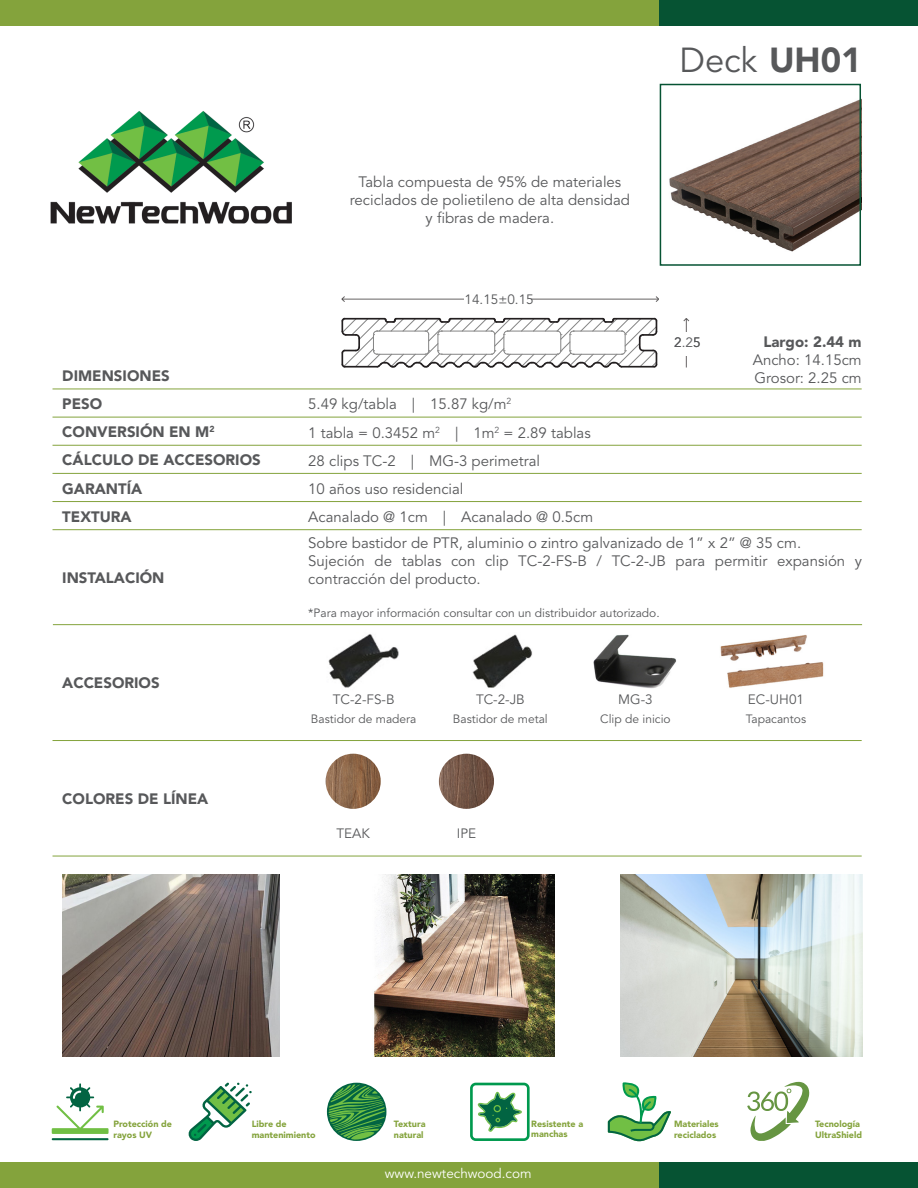
<style>
.page{position:relative;width:918px;height:1188px;background:#fff}
.page>*{position:absolute;margin:0;border:0;box-sizing:border-box;transform-origin:0 0}
.Textos{font:34.5px "Avenir LT Std";color:#57585a}
.Texto_Descripcion{font:15px/18px "Avenir LT Std";color:#57585a;text-align:center}
.Textos-2{font:900 15px/28.2px "Avenir LT Std";color:#57585a}
.Textos-3{font:15px "Avenir LT Std";color:#57585a}
.Texto_N_B{font:13.5px "Avenir LT Std";color:#57585a}
.t1{font:13.5px "Avenir LT Std";color:#fff}
.Texto_Descripcion-2{font:12px "Avenir LT Std";color:#57585a}
.Info_Clips{font:12px "Avenir LT Std";color:#57585a}
.t2{font:900 9px/10.8px "Avenir LT Std";color:#84a33c}
.s1{font-weight:900}
</style>
<div class="page">
<img style="left:50px;top:111px;width:242px;height:113px">
<img style="left:621px;top:875px;width:241px;height:182px">
<img style="left:669px;top:100px;width:189px;height:152px">
<img style="left:308px;top:625px;width:550px;height:64px">
<img style="left:62px;top:875px;width:218px;height:181px">
<img style="left:374px;top:875px;width:180px;height:181px">
<div style="left:0;top:1162px;width:918px;height:26px;background:#84a33c"></div>
<hr style="left:53px;top:389px;width:809px;height:1px;background:#84a33c">
<hr style="left:53px;top:417px;width:809px;height:1px;background:#84a33c">
<hr style="left:53px;top:445px;width:809px;height:1px;background:#84a33c">
<hr style="left:53px;top:473px;width:809px;height:1px;background:#84a33c">
<hr style="left:53px;top:501px;width:809px;height:1px;background:#84a33c">
<hr style="left:53px;top:529px;width:809px;height:1px;background:#84a33c">
<hr style="left:53px;top:624px;width:809px;height:1px;background:#84a33c">
<hr style="left:53px;top:740px;width:809px;height:1px;background:#84a33c">
<hr style="left:53px;top:856px;width:809px;height:1px;background:#84a33c">
<div style="left:0;top:0;width:660px;height:26px;background:#84a33c"></div>
<div style="left:660px;top:0;width:258px;height:26px;background:#065333"></div>
<div style="left:660px;top:1162px;width:258px;height:26px;background:#065333"></div>
<div style="left:660px;top:84px;width:201px;height:182px;border:2px solid #065333"></div>
<hr style="left:52px;top:1138px;width:57px;height:2px;background:#026442">
<svg style="left:52px;top:1083px;width:57px;height:51px"></svg>
<svg style="left:188px;top:1083px;width:64px;height:58px"></svg>
<svg style="left:328px;top:1084px;width:57px;height:57px"></svg>
<div style="left:470px;top:1083px;width:60px;height:58px;border:3px solid #00994e;border-radius:4px"></div>
<svg style="left:478px;top:1092px;width:44px;height:40px"></svg>
<svg style="left:608px;top:1082px;width:63px;height:59px"></svg>
<svg style="left:747px;top:1082px;width:62px;height:59px"></svg>
<img style="left:439px;top:754px;width:55px;height:55px;border-radius:28px">
<img style="left:326px;top:754px;width:55px;height:55px;border-radius:28px">
<hr style="left:686px;top:318px;width:1px;height:50px;background:#231f20">
<svg style="left:683px;top:318px;width:7px;height:4px"></svg>
<div style="left:683px;top:332px;width:9px;height:23px;background:#fff"></div>
<hr style="left:342px;top:299px;width:316px;height:1px;background:#231f20">
<svg style="left:655px;top:296px;width:4px;height:6px"></svg>
<div style="left:464px;top:294px;width:66px;height:10px;background:#fff"></div>
<svg style="left:341px;top:317px;width:317px;height:51px"></svg>
<svg style="left:341px;top:296px;width:5px;height:6px"></svg>
<p class="Textos-2" style="left:62px;top:361px;width:109px">DIMENSIONES</p>
<p class="Textos-2" style="left:62px;top:389px;width:41px">PESO</p>
<p class="Textos-2" style="left:62px;top:418px;width:200px">CONVERSIÓN EN M<sup>2<br></sup>CÁLCULO DE ACCESORIOS<br>GARANTÍA<br>TEXTURA</p>
<p class="Textos-2" style="left:62px;top:564px;width:104px">INSTALACIÓN</p>
<p class="Textos-2" style="left:62px;top:669px;width:99px">ACCESORIOS</p>
<p class="Textos-2" style="left:62px;top:784px;width:148px">COLORES DE LÍNEA</p>
<p class="Texto_Descripcion" style="left:350px;top:173px;width:282px">Tabla compuesta de 95% de materiales reciclados de polietileno de alta densidad y fibras de madera.</p>
<p class="Texto_N_B" style="left:465px;top:291px;width:71px">14.15±0.15</p>
<p class="Textos" style="left:680px;top:40px;width:184px">Deck <span class="s1">UH01</span></p>
<p class="Texto_N_B" style="left:674px;top:334px;width:28px">2.25</p>
<p class="Textos-2" style="left:763px;top:328px;width:100px">Largo: 2.44 m</p>
<p class="Textos-3" style="left:753px;top:351px;width:110px">Ancho: 14.15cm</p>
<p class="Textos-3" style="left:754px;top:369px;width:109px">Grosor: 2.25 cm</p>
<p class="Texto_Descripcion" style="left:308px;top:395px;width:205px">5.49 kg/tabla | 15.87 kg/m<sup>2</sup></p>
<p class="Texto_Descripcion" style="left:308px;top:424px;width:284px">1 tabla = 0.3452 m<sup>2</sup> | 1m<sup>2</sup> = 2.89 tablas</p>
<p class="Texto_Descripcion" style="left:308px;top:452px;width:233px">28 clips TC-2 | MG-3 perimetral</p>
<p class="Texto_Descripcion" style="left:308px;top:480px;width:157px">10 años uso residencial</p>
<p class="Texto_Descripcion" style="left:308px;top:508px;width:286px">Acanalado @ 1cm | Acanalado @ 0.5cm</p>
<p class="Texto_Descripcion" style="left:308px;top:535px;width:494px">Sobre bastidor de PTR, aluminio o zintro galvanizado de 1” x 2” @ 35 cm.</p>
<p class="Texto_Descripcion" style="left:308px;top:553px;width:555px;text-align:left">Sujeción de tablas con clip TC-2-FS-B / TC-2-JB para permitir expansión y contracción del producto.</p>
<p class="Texto_Descripcion-2" style="left:308px;top:606px;width:353px">*Para mayor información consultar con un distribuidor autorizado.</p>
<p class="Texto_N_B" style="left:333px;top:691px;width:63px">TC-2-FS-B</p>
<p class="Info_Clips" style="left:311px;top:712px;width:107px">Bastidor de madera</p>
<p class="Texto_N_B" style="left:476px;top:691px;width:50px">TC-2-JB</p>
<p class="Info_Clips" style="left:453px;top:712px;width:96px">Bastidor de metal</p>
<p class="Texto_N_B" style="left:336px;top:825px;width:35px">TEAK</p>
<p class="Texto_N_B" style="left:457px;top:825px;width:21px">IPE</p>
<p class="Texto_N_B" style="left:618px;top:691px;width:36px">MG-3</p>
<p class="Info_Clips" style="left:600px;top:712px;width:72px">Clip de inicio</p>
<p class="Texto_N_B" style="left:748px;top:691px;width:58px">EC-UH01</p>
<p class="Info_Clips" style="left:746px;top:712px;width:62px">Tapacantos</p>
<p class="t2" style="left:113px;top:1119px;width:60px">Protección de rayos UV</p>
<p class="t2" style="left:252px;top:1119px;width:65px">Libre de mantenimiento</p>
<p class="t2" style="left:394px;top:1119px;width:33px">Textura natural</p>
<p class="t2" style="left:531px;top:1118px;width:53px">Resistente a manchas</p>
<p class="t2" style="left:674px;top:1119px;width:46px">Materiales reciclados</p>
<p class="t2" style="left:815px;top:1119px;width:49px">Tecnología<br>UltraShield</p>
<p class="t1" style="left:385px;top:1166px;width:148px">www.newtechwood.com</p>
</div>
